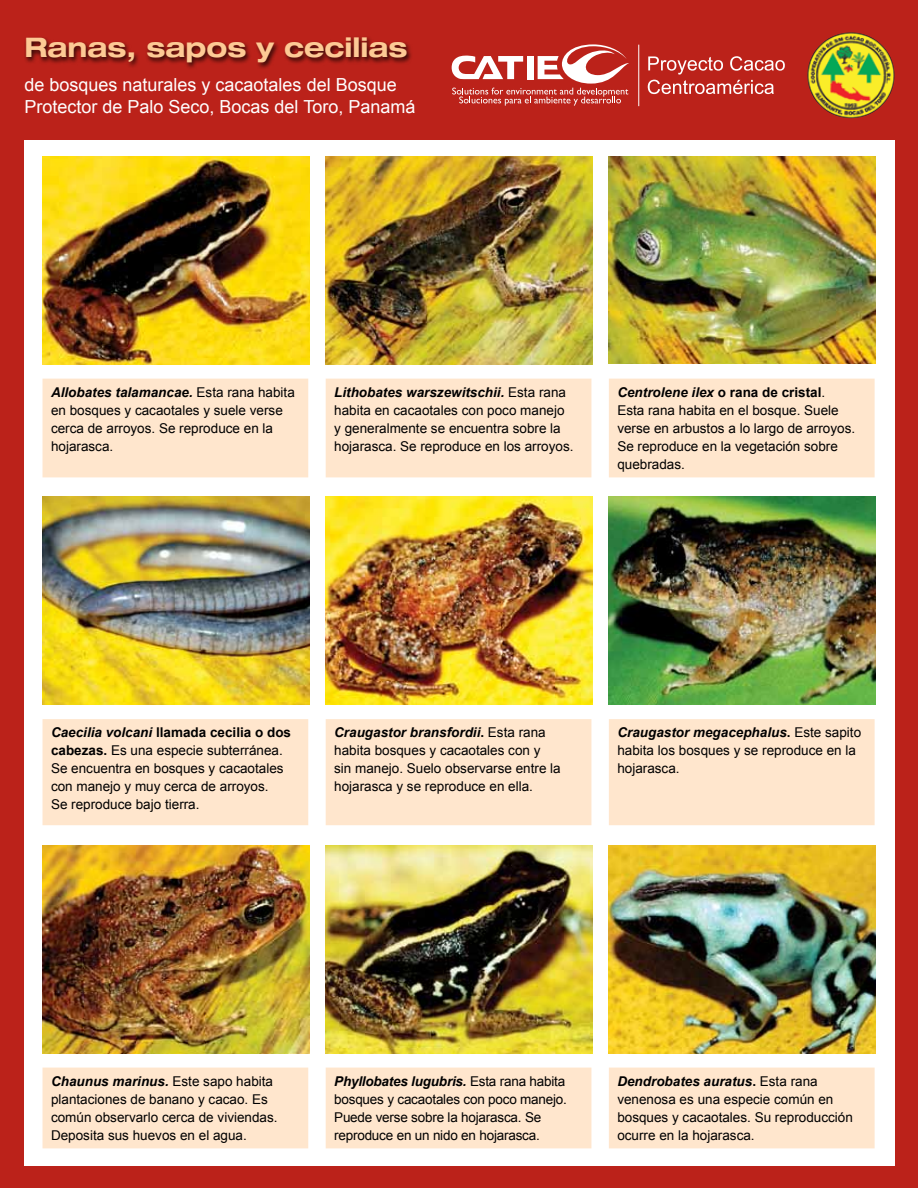
<style>
.page{position:relative;width:918px;height:1188px;background:#bb221a}
.page>*{position:absolute;margin:0;border:0;box-sizing:border-box;transform-origin:0 0}
.t1{font:700 expanded 27px "Helvetica Neue";color:#fdca95}
.t2{font:18px/21.6px "Arial";color:#fff}
.t3{font:13.5px/18px "Arial";color:#000}
.s1{font-weight:700;font-style:italic}
.s2{font-weight:700}
</style>
<div class="page">
<div style="left:25px;top:140px;width:870px;height:1026px;background:#fff"></div>
<div style="left:43px;top:379px;width:832px;height:98px;background:#ffe6cd"></div>
<div style="left:24px;top:35px;width:389px;height:34px;background:#000;opacity:.75"></div>
<img style="left:43px;top:156px;width:266px;height:208px">
<img style="left:325px;top:156px;width:267px;height:208px">
<img style="left:609px;top:156px;width:266px;height:207px">
<img style="left:43px;top:497px;width:266px;height:208px">
<img style="left:325px;top:497px;width:267px;height:208px">
<img style="left:609px;top:497px;width:266px;height:208px">
<div style="left:43px;top:719px;width:832px;height:106px;background:#ffe6cd"></div>
<img style="left:43px;top:845px;width:266px;height:208px">
<img style="left:325px;top:845px;width:267px;height:208px">
<img style="left:609px;top:845px;width:266px;height:208px">
<div style="left:43px;top:1068px;width:832px;height:80px;background:#ffe6cd"></div>
<svg style="left:452px;top:44px;width:177px;height:62px"></svg>
<hr style="left:638px;top:45px;width:1px;height:61px;background:#fff">
<svg style="left:648px;top:56px;width:137px;height:38px"></svg>
<img style="left:807px;top:32px;width:88px;height:86px">
<h1 class="t1" style="left:25px;top:31px;width:384px">Ranas, sapos y cecilias</h1>
<h2 class="t2" style="left:25px;top:74px;width:392px">de bosques naturales y cacaotales del Bosque<br>Protector de Palo Seco, Bocas del Toro, Panamá</h2>
<p class="t3" style="left:51px;top:383px;width:245px"><span class="s1">Allobates talamancae.</span> Esta rana habita en bosques y cacaotales y suele verse cerca de arroyos. Se reproduce en la hojarasca.</p>
<p class="t3" style="left:334px;top:383px;width:241px"><span class="s1">Lithobates warszewitschii.</span> Esta rana habita en cacaotales con poco manejo y generalmente se encuentra sobre la hojarasca. Se reproduce en los arroyos.</p>
<p class="t3" style="left:617px;top:383px;width:239px"><span class="s1">Centrolene ilex</span> <span class="s2">o rana de cristal</span>.<br>Esta rana habita en el bosque. Suele verse en arbustos a lo largo de arroyos.<br>Se reproduce en la vegetación sobre quebradas.</p>
<p class="t3" style="left:51px;top:724px;width:242px"><span class="s1">Caecilia volcani</span> <span class="s2">llamada cecilia o dos cabezas.</span> Es una especie subterránea.<br>Se encuentra en bosques y cacaotales con manejo y muy cerca de arroyos.<br>Se reproduce bajo tierra.</p>
<p class="t3" style="left:334px;top:724px;width:228px"><span class="s1">Craugastor bransfordii</span><span class="s2">.</span> Esta rana habita bosques y cacaotales con y sin manejo. Suelo observarse entre la hojarasca y se reproduce en ella.</p>
<p class="t3" style="left:617px;top:724px;width:245px"><span class="s1">Craugastor megacephalus</span><span class="s2">.</span> Este sapito habita los bosques y se reproduce en la hojarasca.</p>
<p class="t3" style="left:51px;top:1072px;width:228px"><span class="s1">Chaunus marinus.</span> Este sapo habita plantaciones de banano y cacao. Es común observarlo cerca de viviendas.<br>Deposita sus huevos en el agua.</p>
<p class="t3" style="left:334px;top:1072px;width:234px"><span class="s1">Phyllobates lugubris.</span> Esta rana habita bosques y cacaotales con poco manejo.<br>Puede verse sobre la hojarasca. Se reproduce en un nido en hojarasca.</p>
<p class="t3" style="left:617px;top:1072px;width:237px"><span class="s1">Dendrobates auratus</span><span class="s2">.</span> Esta rana venenosa es una especie común en bosques y cacaotales. Su reproducción ocurre en la hojarasca.</p>
</div>
